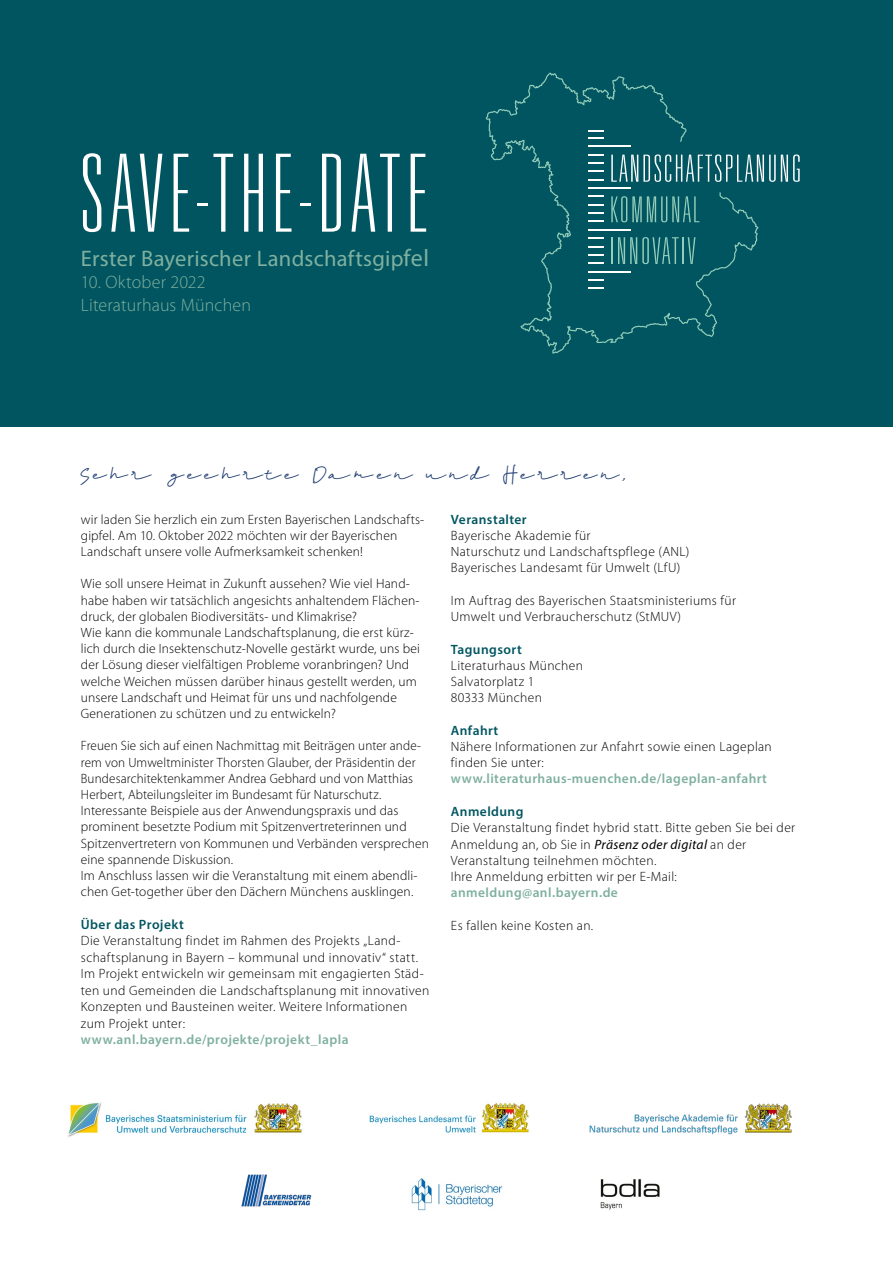
<style>
.page{position:relative;width:893px;height:1263px;background:#fff}
.page>*{position:absolute;margin:0;border:0;box-sizing:border-box;transform-origin:0 0}
.t1{font:100 ultra-condensed 108px "Univers LT Std";letter-spacing:.075em;color:#fff}
.t2{font:22.5px "Myriad Pro";letter-spacing:.015em;color:#7fb09f}
.t3{font:21px "Peacelove";letter-spacing:.195em;color:#1d3c71}
.t4{font:300 18px "Myriad Pro";letter-spacing:.005em;color:#7fb09f}
.t5{font:300 13.5px/16.2px "Myriad Pro";letter-spacing:.015em;color:#000}
.t6{font:600 13.5px "Myriad Pro";letter-spacing:.03em;color:#7fb09f}
.t7{font:600 13.5px "Myriad Pro";letter-spacing:.03em;color:#005560}
.s1{font-size:24px}
.s2{font-weight:600;color:#005560}
.s3{font-weight:400;font-style:italic}
</style>
<div class="page">
<div style="left:0;top:0;width:893px;height:426px;background:#005560"></div>
<svg style="left:486px;top:73px;width:272px;height:281px"></svg>
<svg style="left:611px;top:196px;width:88px;height:26px"></svg>
<hr style="left:611px;top:237px;width:2px;height:27px;background:#94ceba">
<svg style="left:618px;top:237px;width:61px;height:27px"></svg>
<hr style="left:682px;top:237px;width:2px;height:27px;background:#94ceba">
<svg style="left:688px;top:237px;width:7px;height:27px"></svg>
<hr style="left:588px;top:146px;width:42px;height:1px;background:#fff">
<hr style="left:588px;top:188px;width:42px;height:1px;background:#fff">
<hr style="left:588px;top:229px;width:42px;height:1px;background:#fff">
<hr style="left:588px;top:271px;width:42px;height:1px;background:#fff">
<svg style="left:588px;top:154px;width:16px;height:1px"></svg>
<svg style="left:588px;top:138px;width:16px;height:1px"></svg>
<svg style="left:588px;top:130px;width:16px;height:1px"></svg>
<svg style="left:588px;top:163px;width:16px;height:1px"></svg>
<svg style="left:588px;top:171px;width:16px;height:1px"></svg>
<svg style="left:588px;top:179px;width:16px;height:1px"></svg>
<svg style="left:588px;top:196px;width:16px;height:1px"></svg>
<svg style="left:588px;top:204px;width:16px;height:1px"></svg>
<svg style="left:588px;top:213px;width:16px;height:1px"></svg>
<svg style="left:588px;top:221px;width:16px;height:1px"></svg>
<svg style="left:588px;top:238px;width:16px;height:1px"></svg>
<svg style="left:588px;top:246px;width:16px;height:1px"></svg>
<svg style="left:588px;top:254px;width:16px;height:1px"></svg>
<svg style="left:588px;top:263px;width:16px;height:1px"></svg>
<svg style="left:588px;top:279px;width:16px;height:1px"></svg>
<svg style="left:588px;top:287px;width:16px;height:1px"></svg>
<svg style="left:611px;top:154px;width:189px;height:28px"></svg>
<img style="left:411px;top:1178px;width:92px;height:33px">
<img style="left:241px;top:1174px;width:71px;height:33px">
<img style="left:600px;top:1179px;width:60px;height:31px">
<img style="left:68px;top:1102px;width:234px;height:35px">
<img style="left:589px;top:1103px;width:203px;height:32px">
<img style="left:370px;top:1102px;width:159px;height:31px">
<p class="t1" style="left:81px;top:138px;width:348px">SAVE-THE-DATE</p>
<p class="t2" style="left:81px;top:244px;width:350px">Erster Bayerischer Landschaftsgip<span class="s1">fel</span></p>
<p class="t4" style="left:81px;top:271px;width:126px">10. Oktober 2022</p>
<p class="t4" style="left:81px;top:294px;width:172px">Literaturhaus München</p>
<p class="t3" style="left:81px;top:464px;width:548px">Sehr geehrte Damen und Herren,</p>
<p class="t5" style="left:81px;top:511px;width:345px">wir laden Sie herzlich ein zum Ersten Bayerischen Landschafts&shy;gipfel. Am 10. Oktober 2022 möchten wir der Bayerischen<br>Landschaft unsere volle Aufmerksamkeit schenken!</p>
<p class="t5" style="left:81px;top:576px;width:341px">Wie soll unsere Heimat in Zukunft aussehen? Wie viel Hand&shy;habe haben wir tatsächlich angesichts anhaltendem Flächen&shy;druck, der globalen Biodiversitäts- und Klimakrise?<br>Wie kann die kommunale Landschaftsplanung, die erst kürz&shy;lich durch die Insektenschutz-Novelle gestärkt wurde, uns bei der Lösung dieser vielfältigen Probleme voranbringen? Und welche Weichen müssen darüber hinaus gestellt werden, um unsere Landschaft und Heimat für uns und nachfolgende Generationen zu schützen und zu entwickeln?</p>
<p class="t5" style="left:81px;top:738px;width:350px">Freuen Sie sich auf einen Nachmittag mit Beiträgen unter ande&shy;rem von Umweltminister Thorsten Glauber, der Präsidentin der Bundesarchitektenkammer Andrea Gebhard und von Matthias Herbert, Abteilungsleiter im Bundesamt für Naturschutz.<br>Interessante Beispiele aus der Anwendungspraxis und das prominent besetzte Podium mit Spitzenvertreterinnen und Spitzenvertretern von Kommunen und Verbänden versprechen eine spannende Diskussion.<br>Im Anschluss lassen wir die Veranstaltung mit einem abendli&shy;chen Get-together über den Dächern Münchens ausklingen.</p>
<p class="t5" style="left:81px;top:916px;width:350px"><span class="s2">Über das Projekt<br></span>Die Veranstaltung findet im Rahmen des Projekts „Land&shy;schaftsplanung in Bayern – kommunal und innovativ“ statt.<br>Im Projekt entwickeln wir gemeinsam mit engagierten Städ&shy;ten und Gemeinden die Landschaftsplanung mit innovativen Konzepten und Bausteinen weiter. Weitere Informationen zum Projekt unter:</p>
<p class="t6" style="left:81px;top:1031px;width:269px">www.anl.bayern.de/projekte/projekt_lapla</p>
<p class="t7" style="left:451px;top:510px;width:77px">Veranstalter</p>
<p class="t5" style="left:451px;top:527px;width:240px">Bayerische Akademie für<br>Naturschutz und Landschaftspflege (ANL)</p>
<p class="t5" style="left:451px;top:559px;width:231px">Bayerisches Landesamt für Umwelt (LfU)</p>
<p class="t5" style="left:451px;top:592px;width:287px">Im Auftrag des Bayerischen Staatsministeriums für<br>Umwelt und Verbraucherschutz (StMUV)</p>
<p class="t7" style="left:451px;top:640px;width:72px">Tagungsort</p>
<p class="t5" style="left:451px;top:657px;width:134px">Literaturhaus München</p>
<p class="t5" style="left:451px;top:673px;width:85px">Salvatorplatz 1</p>
<p class="t5" style="left:451px;top:689px;width:93px">80333 München</p>
<p class="t7" style="left:451px;top:722px;width:49px">Anfahrt</p>
<p class="t5" style="left:451px;top:738px;width:322px">Nähere Informationen zur Anfahrt sowie einen Lageplan finden Sie unter:</p>
<p class="t6" style="left:451px;top:770px;width:318px">www.literaturhaus-muenchen.de/lageplan-anfahrt</p>
<p class="t7" style="left:451px;top:803px;width:74px">Anmeldung</p>
<p class="t5" style="left:451px;top:819px;width:346px">Die Veranstaltung findet hybrid statt. Bitte geben Sie bei der<br>Anmeldung an, ob Sie in <span class="s3">Präsenz oder digital</span> an der</p>
<p class="t5" style="left:451px;top:852px;width:207px">Veranstaltung teilnehmen möchten.</p>
<p class="t5" style="left:451px;top:868px;width:227px">Ihre Anmeldung erbitten wir per E-Mail:</p>
<p class="t6" style="left:451px;top:884px;width:169px">anmeldung@anl.bayern.de</p>
<p class="t5" style="left:451px;top:917px;width:144px">Es fallen keine Kosten an.</p>
</div>
